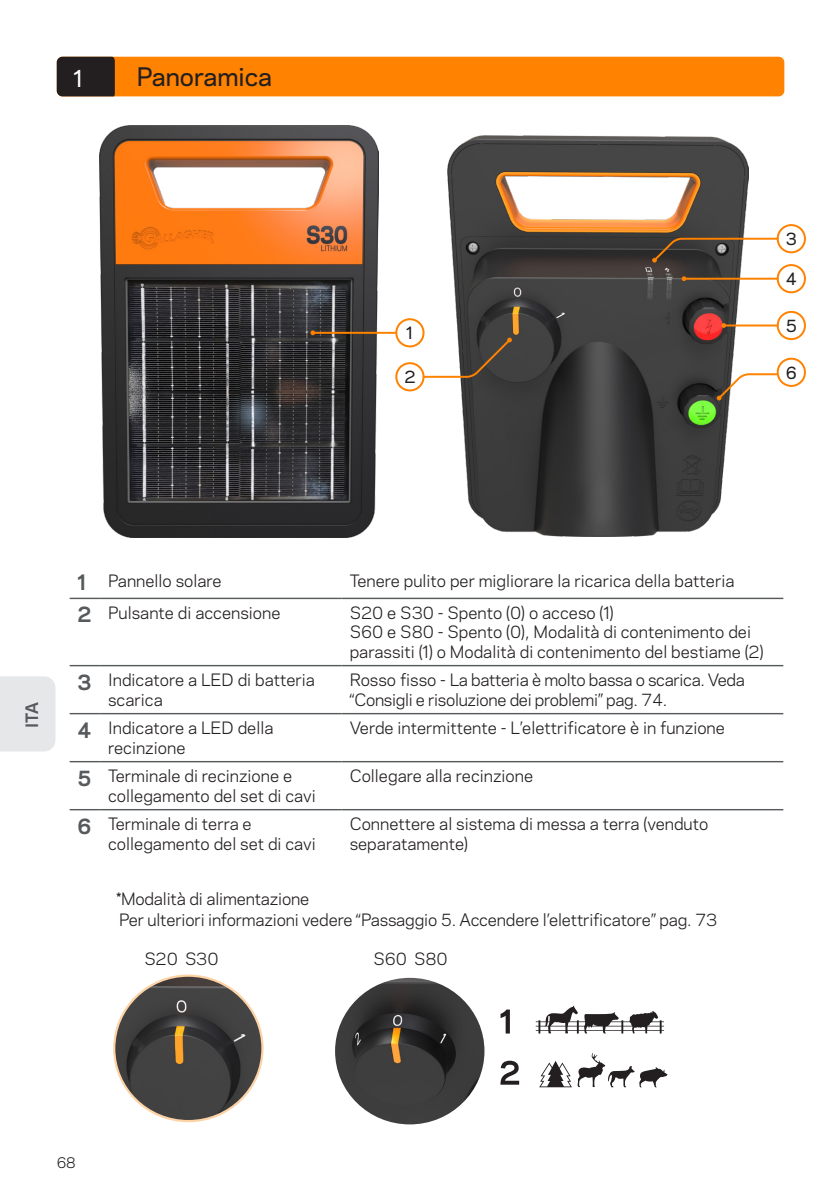
<style>
.page{position:relative;width:840px;height:1191px;background:#fff}
.page>*{position:absolute;margin:0;border:0;box-sizing:border-box;transform-origin:0 0}
.Head_1{font:500 24px "Galaxie Polaris";color:#231f20}
.t1{font:500 22px "Galaxie Polaris";color:#fff}
.Table_body_text{font:700 20px "Galaxie Polaris";color:#565a5c}
.Table_body_text-2{font:16px/19.2px "Galaxie Polaris";color:#231f20}
.Table_body_text-3{font:16px/19.2px "Galaxie Polaris";letter-spacing:-.02em;color:#231f20}
.Table_body_text-4{font:500 16px "Galaxie Polaris";color:#231f20}
.t2{font:700 16px "Galaxie Polaris";color:#565a5c}
.t3{font:14px "Galaxie Polaris";color:#231f20}
</style>
<div class="page">
<hr style="left:70px;top:597px;width:30px;height:2px;background:#565a5c">
<hr style="left:100px;top:597px;width:241px;height:2px;background:#565a5c">
<hr style="left:341px;top:597px;width:441px;height:2px;background:#565a5c">
<hr style="left:70px;top:665px;width:30px;height:1px;background:#565a5c">
<hr style="left:100px;top:665px;width:241px;height:1px;background:#565a5c">
<hr style="left:341px;top:665px;width:441px;height:1px;background:#565a5c">
<hr style="left:70px;top:713px;width:30px;height:1px;background:#565a5c">
<hr style="left:100px;top:713px;width:241px;height:1px;background:#565a5c">
<hr style="left:341px;top:713px;width:441px;height:1px;background:#565a5c">
<hr style="left:70px;top:761px;width:30px;height:1px;background:#565a5c">
<hr style="left:100px;top:761px;width:241px;height:1px;background:#565a5c">
<hr style="left:341px;top:761px;width:441px;height:1px;background:#565a5c">
<hr style="left:70px;top:809px;width:30px;height:1px;background:#565a5c">
<hr style="left:100px;top:809px;width:241px;height:1px;background:#565a5c">
<hr style="left:341px;top:809px;width:441px;height:1px;background:#565a5c">
<div style="left:57px;top:57px;width:726px;height:39px;background:#ff8200;border-radius:6px"></div>
<div style="left:57px;top:57px;width:58px;height:39px;background:#231f20"></div>
<img style="left:447px;top:136px;width:301px;height:400px">
<img style="left:100px;top:125px;width:278px;height:412px">
<div style="left:395px;top:362px;width:29px;height:29px;border:2px solid #ff8200;border-radius:50%"></div>
<div style="left:776px;top:224px;width:29px;height:29px;border:2px solid #ff8200;border-radius:50%"></div>
<div style="left:776px;top:264px;width:29px;height:29px;border:2px solid #ff8200;border-radius:50%"></div>
<div style="left:776px;top:311px;width:29px;height:29px;border:2px solid #ff8200;border-radius:50%"></div>
<div style="left:776px;top:358px;width:29px;height:29px;border:2px solid #ff8200;border-radius:50%"></div>
<div style="left:395px;top:318px;width:29px;height:29px;border:2px solid #ff8200;border-radius:50%"></div>
<svg style="left:421px;top:337px;width:91px;height:42px"></svg>
<hr style="left:313px;top:332px;width:83px;height:2px;background:#ff8200">
<svg style="left:310px;top:330px;width:5px;height:5px"></svg>
<svg style="left:651px;top:237px;width:128px;height:26px"></svg>
<hr style="left:683px;top:278px;width:94px;height:2px;background:#ff8200">
<svg style="left:681px;top:276px;width:5px;height:5px"></svg>
<hr style="left:723px;top:324px;width:54px;height:2px;background:#ff8200">
<svg style="left:721px;top:323px;width:4px;height:5px"></svg>
<svg style="left:716px;top:372px;width:62px;height:29px"></svg>
<svg style="left:500px;top:1060px;width:19px;height:24px"></svg>
<svg style="left:539px;top:1061px;width:32px;height:26px"></svg>
<svg style="left:577px;top:1052px;width:90px;height:35px"></svg>
<svg style="left:500px;top:1009px;width:9px;height:24px"></svg>
<svg style="left:535px;top:1005px;width:128px;height:28px"></svg>
<img style="left:114px;top:977px;width:148px;height:144px">
<img style="left:336px;top:978px;width:147px;height:145px">
<div style="left:0;top:676px;width:55px;height:75px;background:#e6e7e9"></div>
<p class="t1" style="left:74px;top:62px;width:11px">1</p>
<p class="Head_1" style="left:137px;top:59px;width:137px">Panoramica</p>
<p class="Table_body_text-4" style="left:406px;top:321px;width:9px">1</p>
<p class="Table_body_text-4" style="left:404px;top:365px;width:13px">2</p>
<p class="Table_body_text-4" style="left:785px;top:227px;width:13px">3</p>
<p class="Table_body_text-4" style="left:785px;top:267px;width:13px">4</p>
<p class="Table_body_text-4" style="left:785px;top:314px;width:13px">5</p>
<p class="Table_body_text-4" style="left:785px;top:360px;width:13px">6</p>
<p class="t2" style="left:20px;top:728px;width:27px;rotate:-90deg">ITA</p>
<p class="Table_body_text" style="left:78px;top:567px;width:11px">1</p>
<p class="Table_body_text-2" style="left:108px;top:570px;width:115px">Pannello solare</p>
<p class="Table_body_text-2" style="left:349px;top:570px;width:386px">Tenere pulito per migliorare la ricarica della batteria</p>
<p class="Table_body_text" style="left:78px;top:599px;width:16px">2</p>
<p class="Table_body_text-2" style="left:108px;top:602px;width:174px">Pulsante di accensione</p>
<p class="Table_body_text-2" style="left:349px;top:602px;width:415px">S20 e S30 - Spento (0) o acceso (1)<br>S60 e S80 - Spento (0), Modalità di contenimento dei parassiti (1) o Modalità di contenimento del bestiame (2)</p>
<p class="Table_body_text" style="left:78px;top:667px;width:16px">3</p>
<p class="Table_body_text-2" style="left:108px;top:670px;width:208px">Indicatore a LED di batteria scarica</p>
<p class="Table_body_text-3" style="left:349px;top:670px;width:396px">Rosso fisso - La batteria è molto bassa o scarica. Veda “Consigli e risoluzione dei problemi” pag. 74.</p>
<p class="Table_body_text" style="left:78px;top:715px;width:16px">4</p>
<p class="Table_body_text-2" style="left:108px;top:718px;width:167px">Indicatore a LED della recinzione</p>
<p class="Table_body_text-2" style="left:349px;top:718px;width:376px">Verde intermittente - L’elettrificatore è in funzione</p>
<p class="Table_body_text" style="left:78px;top:763px;width:16px">5</p>
<p class="Table_body_text-2" style="left:108px;top:766px;width:209px">Terminale di recinzione e collegamento del set di cavi</p>
<p class="Table_body_text-2" style="left:349px;top:766px;width:185px">Collegare alla recinzione</p>
<p class="Table_body_text" style="left:78px;top:811px;width:16px">6</p>
<p class="Table_body_text-2" style="left:108px;top:814px;width:209px">Terminale di terra e collegamento del set di cavi</p>
<p class="Table_body_text-2" style="left:349px;top:814px;width:360px">Connettere al sistema di messa a terra (venduto separatamente)</p>
<p class="Table_body_text-2" style="left:116px;top:888px;width:194px">*Modalità di alimentazione</p>
<p class="Table_body_text-2" style="left:119px;top:909px;width:599px">Per ulteriori informazioni vedere “Passaggio 5. Accendere l’elettrificatore” pag. 73</p>
<p class="Table_body_text-2" style="left:144px;top:948px;width:76px">S20 S30</p>
<p class="Table_body_text-2" style="left:373px;top:948px;width:76px">S60 S80</p>
<p class="t3" style="left:57px;top:1152px;width:21px">68</p>
</div>
